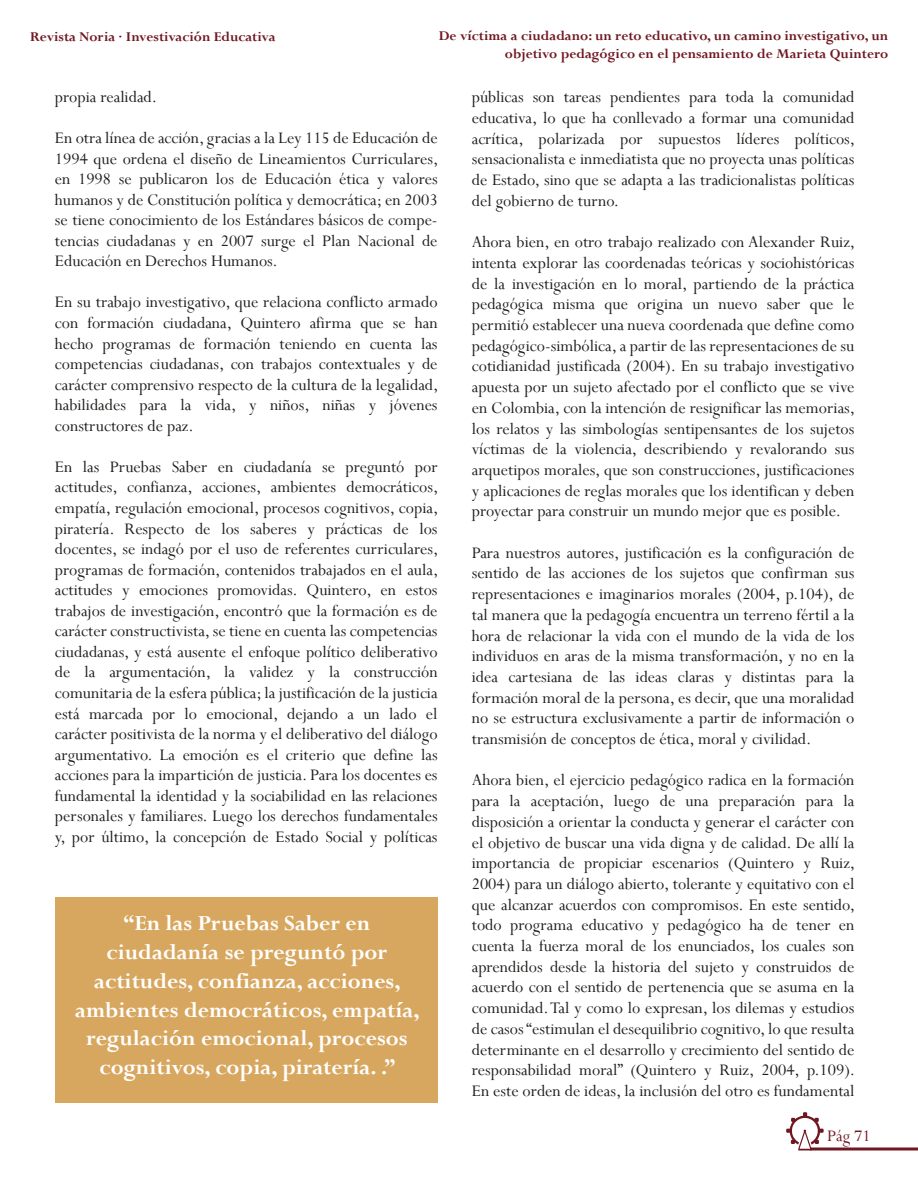
<style>
.page{position:relative;width:918px;height:1188px;background:#fff}
.page>*{position:absolute;margin:0;border:0;box-sizing:border-box;transform-origin:0 0}
.t1{font:700 24px/28.8px "Perpetua";color:#fff;text-align:center}
.t2{font:18px/20.7px "Perpetua";color:#1e1e1c;text-align:justify}
.t3{font:18px "Perpetua";color:#701822}
.t4{font:700 15px/18px "Perpetua";color:#701822;text-align:right}
</style>
<div class="page">
<svg style="left:786px;top:1112px;width:38px;height:38px"></svg>
<hr style="left:810px;top:1147px;width:108px;height:3px;background:#701822">
<div style="left:55px;top:897px;width:383px;height:205px;background:#d8a75f"></div>
<p class="t4" style="left:439px;top:27px;width:451px">De víctima a ciudadano: un reto educativo, un camino investigativo, un objetivo pedagógico en el pensamiento de Marieta Quintero</p>
<p class="t2" style="left:472px;top:86px;width:385px">públicas son tareas pendientes para toda la comunidad educativa, lo que ha conllevado a formar una comunidad acrítica, polarizada por supuestos líderes políticos, sensacionalista e inmediatista que no proyecta unas políticas de Estado, sino que se adapta a las tradicionalistas políticas del gobierno de turno.</p>
<p class="t2" style="left:472px;top:231px;width:385px">Ahora bien, en otro trabajo realizado con Alexander Ruiz, intenta explorar las coordenadas teóricas y sociohistóricas de la investigación en lo moral, partiendo de la práctica pedagógica misma que origina un nuevo saber que le permitió establecer una nueva coordenada que define como pedagógico-simbólica, a partir de las representaciones de su cotidianidad justificada (2004). En su trabajo investigativo apuesta por un sujeto afectado por el conflicto que se vive en Colombia, con la intención de resignificar las memorias, los relatos y las simbologías sentipensantes de los sujetos víctimas de la violencia, describiendo y revalorando sus arquetipos morales, que son construcciones, justificaciones y aplicaciones de reglas morales que los identifican y deben proyectar para construir un mundo mejor que es posible.</p>
<p class="t2" style="left:472px;top:542px;width:384px">Para nuestros autores, justificación es la configuración de sentido de las acciones de los sujetos que confirman sus representaciones e imaginarios morales (2004, p.104), de tal manera que la pedagogía encuentra un terreno fértil a la hora de relacionar la vida con el mundo de la vida de los individuos en aras de la misma transformación, y no en la idea cartesiana de las ideas claras y distintas para la formación moral de la persona, es decir, que una moralidad no se estructura exclusivamente a partir de información o transmisión de conceptos de ética, moral y civilidad.</p>
<p class="t2" style="left:472px;top:770px;width:385px">Ahora bien, el ejercicio pedagógico radica en la formación para la aceptación, luego de una preparación para la disposición a orientar la conducta y generar el carácter con el objetivo de buscar una vida digna y de calidad. De allí la importancia de propiciar escenarios (Quintero y Ruiz, 2004) para un diálogo abierto, tolerante y equitativo con el que alcanzar acuerdos con compromisos. En este sentido, todo programa educativo y pedagógico ha de tener en cuenta la fuerza moral de los enunciados, los cuales son aprendidos desde la historia del sujeto y construidos de acuerdo con el sentido de pertenencia que se asuma en la comunidad. Tal y como lo expresan, los dilemas y estudios de casos “estimulan el desequilibrio cognitivo, lo que resulta determinante en el desarrollo y crecimiento del sentido de responsabilidad moral” (Quintero y Ruiz, 2004, p.109).<br>En este orden de ideas, la inclusión del otro es fundamental</p>
<p class="t4" style="left:30px;top:27px;width:247px">Revista Noria · Investivación Educativa</p>
<p class="t2" style="left:55px;top:86px;width:104px">propia realidad.</p>
<p class="t2" style="left:55px;top:127px;width:385px">En otra línea de acción, gracias a la Ley 115 de Educación de 1994 que ordena el diseño de Lineamientos Curriculares, en 1998 se publicaron los de Educación ética y valores humanos y de Constitución política y democrática; en 2003 se tiene conocimiento de los Estándares básicos de compe&shy;tencias ciudadanas y en 2007 surge el Plan Nacional de Educación en Derechos Humanos.</p>
<p class="t2" style="left:55px;top:292px;width:385px">En su trabajo investigativo, que relaciona conflicto armado con formación ciudadana, Quintero afirma que se han hecho programas de formación teniendo en cuenta las competencias ciudadanas, con trabajos contextuales y de carácter comprensivo respecto de la cultura de la legalidad, habilidades para la vida, y niños, niñas y jóvenes constructores de paz.</p>
<p class="t2" style="left:55px;top:456px;width:385px">En las Pruebas Saber en ciudadanía se preguntó por actitudes, confianza, acciones, ambientes democráticos, empatía, regulación emocional, procesos cognitivos, copia, piratería. Respecto de los saberes y prácticas de los docentes, se indagó por el uso de referentes curriculares, programas de formación, contenidos trabajados en el aula, actitudes y emociones promovidas. Quintero, en estos trabajos de investigación, encontró que la formación es de carácter constructivista, se tiene en cuenta las competencias ciudadanas, y está ausente el enfoque político deliberativo de la argumentación, la validez y la construcción comunitaria de la esfera pública; la justificación de la justicia está marcada por lo emocional, dejando a un lado el carácter positivista de la norma y el deliberativo del diálogo argumentativo. La emoción es el criterio que define las acciones para la impartición de justicia. Para los docentes es fundamental la identidad y la sociabilidad en las relaciones personales y familiares. Luego los derechos fundamentales y, por último, la concepción de Estado Social y políticas</p>
<h1 class="t1" style="left:75px;top:908px;width:346px">“En las Pruebas Saber en ciudadanía se preguntó por actitudes, confianza, acciones, ambientes democráticos, empatía, regulación emocional, procesos cognitivos, copia, piratería. .”</h1>
<p class="t3" style="left:827px;top:1125px;width:45px">Pág 71</p>
</div>
